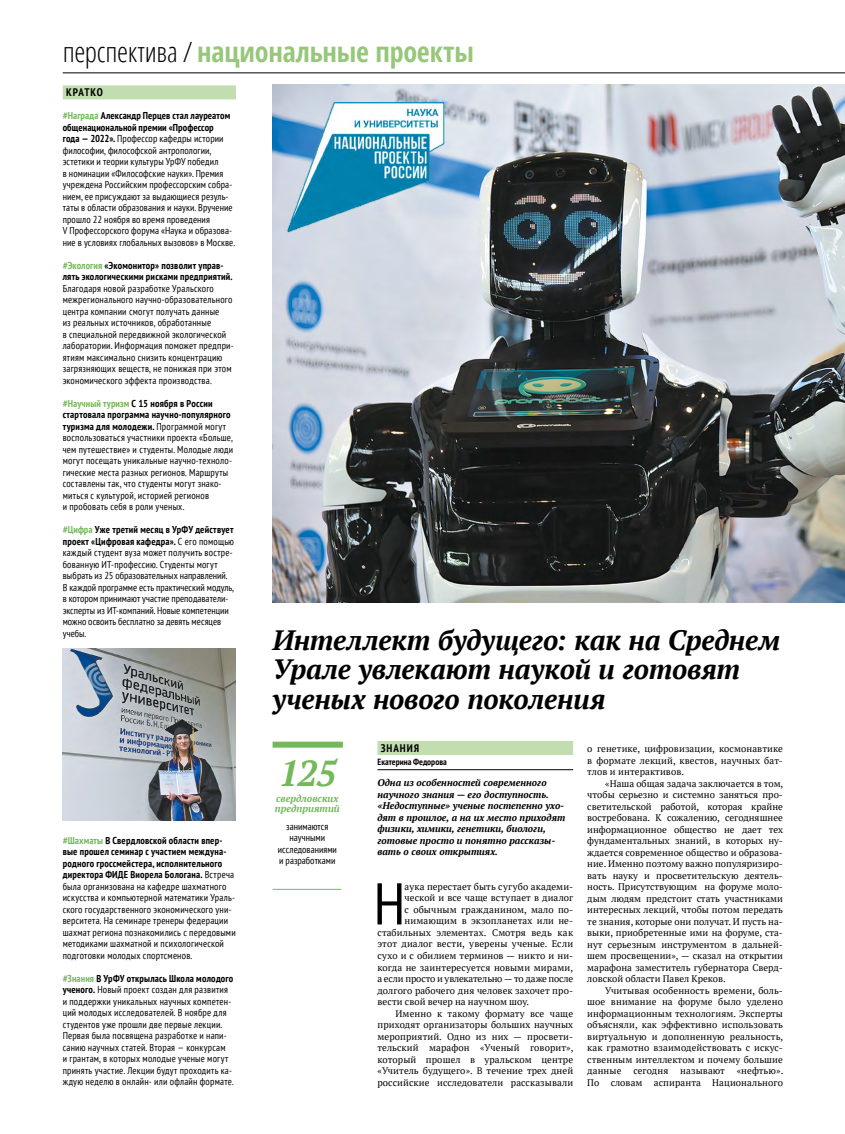
<style>
.page{position:relative;width:845px;height:1134px;background:#fff}
.page>*{position:absolute;margin:0;border:0;box-sizing:border-box;transform-origin:0 0}
.t1{font:condensed 58.8px "PT Sans";color:#000}
.t2{font:italic 700 36px "PT Serif";color:#74b959}
.t3{font:700 condensed 28px "Open Sans";letter-spacing:-.005em;color:#97c77b}
.t4{font:italic 700 27.9px/29.5px "PT Serif";letter-spacing:-.01em;color:#000}
.t5{font:700 condensed 11px "PT Sans";letter-spacing:.085em;color:#000}
.t6{font:condensed 10px/11.5px "PT Sans";letter-spacing:.02em;color:#000}
.t7{font:700 condensed 10px/11.5px "PT Sans";letter-spacing:.02em;color:#000}
.t8{font:condensed 10px/11.5px "PT Sans";color:#000;text-align:center}
.t9{font:italic 700 10px/10px "PT Serif";color:#74b959}
.t10{font:italic 700 9.7px/11.5px "PT Serif";color:#000}
.t11{font:9.5px/11.5px "PT Serif";letter-spacing:.01em;color:#000;text-align:justify}
.t12{font:9.5px "PT Serif";letter-spacing:-.015em;color:#000}
.t13{font:700 condensed 9px "PT Sans";color:#000}
.s1{font-weight:300;color:#000}
.s2{font-weight:700;color:#74b959}
.s3{font-weight:700}
.s4{color:#74b959}
</style>
<div class="page">
<hr style="left:63px;top:72px;width:782px;height:1px;background:#000">
<div style="left:63px;top:85px;width:173px;height:14px;background:#c2ddb0"></div>
<img style="left:272px;top:85px;width:573px;height:517px">
<div style="left:377px;top:741px;width:196px;height:14px;background:#c2ddb0"></div>
<hr style="left:377px;top:769px;width:196px;height:1px;background:#000">
<div style="left:272px;top:742px;width:71px;height:6px;background:#74b959"></div>
<hr style="left:272px;top:889px;width:69px;height:1px;background:#74b959">
<img style="left:63px;top:648px;width:173px;height:173px">
<img style="left:279px;top:103px;width:172px;height:135px">
<h3 class="t3" style="left:63px;top:32px;width:412px"><span class="s1">перспектива /</span> национальные проекты</h3>
<p class="t5" style="left:66px;top:85px;width:38px">КРАТКО</p>
<p class="t6" style="left:63px;top:110px;width:174px"><span class="s2">#Награда</span> <span class="s3">Александр Перцев стал лауреатом общенациональной премии «Профессор<br>года — 2022».</span> Профессор кафедры истории философии, философской антропологии, эстетики и теории культуры УрФУ победил<br>в номинации «Философские науки». Премия учреждена Российским профессорским собра&shy;нием, ее присуждают за выдающиеся резуль&shy;таты в области образования и науки. Вручение прошло 22 ноября во время проведения<br>V Профессорского форума «Наука и образова&shy;ние в условиях глобальных вызовов» в Москве.</p>
<p class="t7" style="left:63px;top:259px;width:171px"><span class="s4">#Экология</span> «Экомонитор» позволит управ&shy;лять экологическими рисками предприятий.</p>
<p class="t6" style="left:63px;top:282px;width:172px">Благодаря новой разработке Уральского межрегионального научно-образовательного центра компании смогут получать данные<br>из реальных источников, обработанные<br>в специальной передвижной экологической лаборатории. Информация поможет предпри&shy;ятиям максимально снизить концентрацию загрязняющих веществ, не понижая при этом экономического эффекта производства.</p>
<p class="t6" style="left:63px;top:397px;width:172px"><span class="s2">#Научный туризм</span> <span class="s3">С 15 ноября в России стартовала программа научно-популярного туризма для молодежи.</span> Программой могут воспользоваться участники проекта «Больше, чем путешествие» и студенты. Молодые люди могут посещать уникальные научно-техноло&shy;гические места разных регионов. Маршруты составлены так, что студенты могут знако&shy;миться с культурой, историей регионов<br>и пробовать себя в роли ученых.</p>
<p class="t6" style="left:63px;top:524px;width:173px"><span class="s2">#Цифра</span> <span class="s3">Уже третий месяц в УрФУ действует проект «Цифровая кафедра».</span> С его помощью каждый студент вуза может получить востре&shy;бованную ИТ-профессию. Студенты могут выбрать из 25 образовательных направлений.<br>В каждой программе есть практический модуль, в котором принимают участие преподаватели&shy;эксперты из ИТ-компаний. Новые компетенции можно освоить бесплатно за девять месяцев учебы.</p>
<h3 class="t4" style="left:272px;top:625px;width:509px">Интеллект будущего: как на Среднем<br>Урале увлекают наукой и готовят ученых нового поколения</h3>
<p class="t6" style="left:63px;top:834px;width:174px"><span class="s2">#Шахматы</span> <span class="s3">В Свердловской области впер&shy;вые прошел семинар с участием междуна&shy;родного гроссмейстера, исполнительного директора ФИДЕ Виорела Бологана.</span> Встреча была организована на кафедре шахматного искусства и компьютерной математики Ураль&shy;ского государственного экономического уни&shy;верситета. На семинаре тренеры федерации шахмат региона познакомились с передовыми методиками шахматной и психологической подготовки молодых спортсменов.</p>
<p class="t6" style="left:63px;top:972px;width:172px"><span class="s2">#Знания</span> <span class="s3">В УрФУ открылась Школа молодого ученого.</span> Новый проект создан для развития и поддержки уникальных научных компетен&shy;ций молодых исследователей. В ноябре для студентов уже прошли две первые лекции.<br>Первая была посвящена разработке и напи&shy;санию научных статей. Вторая — конкурсам<br>и грантам, в которых молодые ученые могут принять участие. Лекции будут проходить ка&shy;ждую неделю в онлайн- или офлайн формате.</p>
<h2 class="t2" style="left:278px;top:750px;width:59px">125</h2>
<p class="t9" style="left:275px;top:793px;width:66px">свердловских предприятий</p>
<p class="t8" style="left:278px;top:820px;width:61px">занимаются научными исследованиями и разработками</p>
<p class="t5" style="left:381px;top:741px;width:40px">ЗНАНИЯ</p>
<p class="t13" style="left:377px;top:756px;width:71px">Екатерина Федорова</p>
<p class="t10" style="left:377px;top:777px;width:189px">Одна из особенностей современного научного знания — его доступность. «Недоступные» ученые постепенно ухо&shy;дят в прошлое, а на их место приходят физики, химики, генетики, биологи, готовые просто и понятно рассказы&shy;вать о своих открытиях.</p>
<h1 class="t1" style="left:374px;top:866px;width:33px">Н</h1>
<p class="t11" style="left:405px;top:881px;width:170px">аука перестает быть сугубо академи-</p>
<p class="t11" style="left:405px;top:892px;width:170px">ческой и все чаще вступает в диалог</p>
<p class="t11" style="left:405px;top:904px;width:170px">с обычным гражданином, мало по-</p>
<p class="t11" style="left:405px;top:915px;width:170px">нимающим в экзопланетах или не-</p>
<p class="t11" style="left:377px;top:927px;width:197px">стабильных элементах. Смотря ведь как</p>
<p class="t11" style="left:377px;top:938px;width:197px">этот диалог вести, уверены ученые. Если</p>
<p class="t11" style="left:377px;top:950px;width:197px">сухо и с обилием терминов — никто и ни-</p>
<p class="t11" style="left:377px;top:961px;width:197px">когда не заинтересуется новыми мирами,</p>
<p class="t12" style="left:377px;top:972px;width:197px">а если просто и увлекательно — то даже после</p>
<p class="t11" style="left:377px;top:984px;width:197px">долгого рабочего дня человек захочет про-</p>
<p class="t11" style="left:377px;top:996px;width:153px">вести свой вечер на научном шоу.</p>
<p class="t11" style="left:395px;top:1007px;width:179px">Именно к такому формату все чаще</p>
<p class="t11" style="left:377px;top:1019px;width:197px">приходят организаторы больших научных</p>
<p class="t11" style="left:377px;top:1030px;width:197px">мероприятий. Одно из них — просвети-</p>
<p class="t11" style="left:377px;top:1042px;width:197px">тельский марафон «Ученый говорит»,</p>
<p class="t11" style="left:377px;top:1053px;width:197px">который прошел в уральском центре</p>
<p class="t11" style="left:377px;top:1065px;width:197px">«Учитель будущего». В течение трех дней</p>
<p class="t11" style="left:377px;top:1076px;width:197px">российские исследователи рассказывали</p>
<p class="t11" style="left:587px;top:743px;width:197px">о генетике, цифровизации, космонавтике в формате лекций, квестов, научных бат&shy;тлов и интерактивов.</p>
<p class="t11" style="left:587px;top:777px;width:197px;text-indent:18px">«Наша общая задача заключается в том, чтобы серьезно и системно заняться про&shy;светительской работой, которая крайне востребована. К сожалению, сегодняшнее информационное общество не дает тех фундаментальных знаний, в которых ну&shy;ждается современное общество и образова&shy;ние. Именно поэтому важно популяризиро&shy;вать науку и просветительскую деятель&shy;ность. Присутствующим на форуме моло&shy;дым людям предстоит стать участниками интересных лекций, чтобы потом передать те знания, которые они получат. И пусть на&shy;выки, приобретенные ими на форуме, ста&shy;нут серьезным инструментом в дальней&shy;шем просвещении», — сказал на открытии марафона заместитель губернатора Сверд&shy;ловской области Павел Креков.</p>
<p class="t11" style="left:587px;top:984px;width:197px;text-indent:18px">Учитывая особенность времени, боль&shy;шое внимание на форуме было уделено информационным технологиям. Эксперты объясняли, как эффективно использовать виртуальную и дополненную реальность, как грамотно взаимодействовать с искус&shy;ственным интеллектом и почему большие данные сегодня называют «нефтью».<br>По словам аспиранта Национального</p>
</div>
